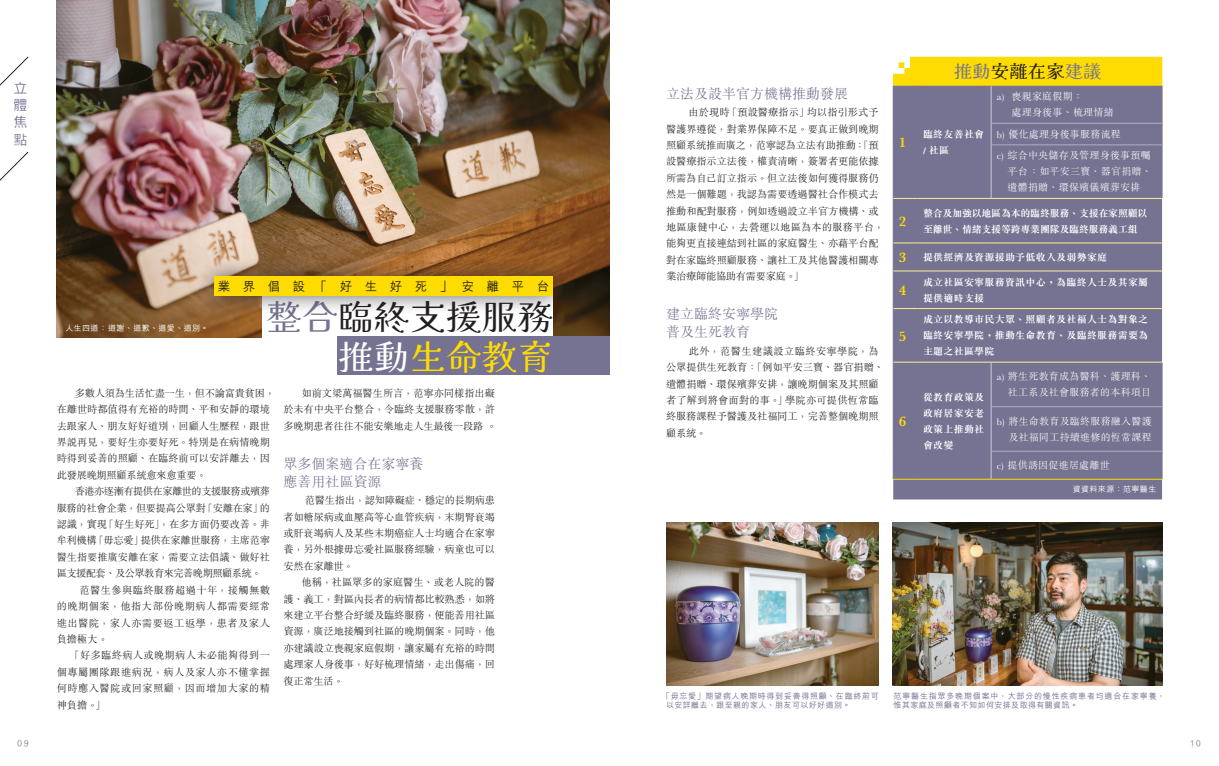
<style>
.page{position:relative;width:1219px;height:766px;background:#fff}
.page>*{position:absolute;margin:0;border:0;box-sizing:border-box;transform-origin:0 0}
.t1{font:35px/40px "Kaisei Haruno Umi";letter-spacing:.025em;color:#231f20;text-align:right}
.t2{font:18px "Kaisei Haruno Umi";letter-spacing:.025em;color:#757391}
.t3{font:300 14px/18px "M Sung HK";color:#757391}
.t4{font:800 14px "M Sung HK";color:#ffdc01}
.t5{font:300 14px/17.5px "Han Wang Hei";color:#757391;text-align:justify}
.t6{font:500 12.5px "M Hei HK";letter-spacing:1em;color:#231f20}
.t7{font:300 10.2px/16.4px "M Sung HK";letter-spacing:-.01em;color:#231f20}
.t8{font:300 10.2px "M Sung HK";letter-spacing:.045em;color:#231f20}
.t9{font:300 10.2px "M Sung HK";letter-spacing:-.03em;color:#231f20}
.t10{font:300 10.2px "M Sung HK";letter-spacing:-.05em;color:#231f20}
.t11{font:300 10.2px "M Sung HK";letter-spacing:.05em;color:#231f20}
.t12{font:300 10.2px "M Sung HK";letter-spacing:.03em;color:#231f20}
.t13{font:300 10.2px "M Sung HK";letter-spacing:.035em;color:#231f20}
.t14{font:300 10px/16px "M Sung HK";letter-spacing:.025em;color:#fff}
.t15{font:700 10px/16px "M Sung HK";letter-spacing:.025em;color:#fff}
.t16{font:700 10px/16px "M Sung HK";letter-spacing:-.025em;color:#fff}
.t17{font:500 8px/9.6px "M Hei HK";letter-spacing:.09em;color:#757391}
.t18{font:500 8px "M Hei HK";letter-spacing:.05em;color:#fff}
.t19{font:300 8px "Han Wang Hei";color:#757391}
.s1{color:#757391}
.s2{color:#fff}
.s3{color:#ffdc01}
.s4{color:#231f20}
.s5{font-weight:800;font-size:14px;color:#ffdc01}
</style>
<div class="page">
<img style="left:57px;top:0;width:552px;height:337px">
<div style="left:263px;top:296px;width:290px;height:41px;background:#fff"></div>
<div style="left:337px;top:336px;width:272px;height:38px;background:#757391"></div>
<div style="left:195px;top:256px;width:377px;height:60px;background:#231f20;opacity:.7"></div>
<div style="left:214px;top:276px;width:339px;height:20px;background:#ffdc01"></div>
<svg style="left:0;top:56px;width:29px;height:30px"></svg>
<svg style="left:0;top:151px;width:29px;height:30px"></svg>
<div style="left:893px;top:145px;width:269px;height:354px;background:#757391"></div>
<hr style="left:893px;top:145px;width:1px;height:53px;background:#757391">
<hr style="left:917px;top:145px;width:1px;height:53px;background:#757391">
<hr style="left:1162px;top:145px;width:1px;height:53px;background:#757391">
<hr style="left:893px;top:198px;width:1px;height:45px;background:#757391">
<hr style="left:917px;top:199px;width:1px;height:44px;background:#757391">
<hr style="left:893px;top:271px;width:1px;height:37px;background:#757391">
<hr style="left:917px;top:271px;width:1px;height:37px;background:#757391">
<hr style="left:893px;top:308px;width:1px;height:54px;background:#757391">
<hr style="left:917px;top:309px;width:1px;height:53px;background:#757391">
<hr style="left:893px;top:362px;width:1px;height:44px;background:#757391">
<hr style="left:917px;top:362px;width:1px;height:44px;background:#757391">
<hr style="left:893px;top:406px;width:1px;height:45px;background:#757391">
<hr style="left:917px;top:406px;width:1px;height:45px;background:#757391">
<hr style="left:1162px;top:362px;width:1px;height:44px;background:#757391">
<hr style="left:1162px;top:406px;width:1px;height:45px;background:#757391">
<svg style="left:1162px;top:451px;width:1px;height:28px"></svg>
<hr style="left:991px;top:145px;width:171px;height:1px;background:#b0aec3">
<hr style="left:991px;top:406px;width:171px;height:1px;background:#b0aec3">
<hr style="left:991px;top:451px;width:171px;height:1px;background:#b0aec3">
<svg style="left:893px;top:57px;width:270px;height:88px;background:#a29665"></svg>
<hr style="left:991px;top:145px;width:1px;height:53px;background:#cac9d7">
<hr style="left:991px;top:362px;width:1px;height:44px;background:#cac9d7">
<hr style="left:991px;top:406px;width:1px;height:45px;background:#cac9d7">
<svg style="left:991px;top:452px;width:1px;height:27px"></svg>
<svg style="left:893px;top:198px;width:24px;height:1px"></svg>
<hr style="left:917px;top:198px;width:74px;height:1px;background:#ffec96">
<hr style="left:991px;top:198px;width:171px;height:1px;background:#ffec96">
<hr style="left:917px;top:243px;width:74px;height:1px;background:#ffec96">
<hr style="left:991px;top:243px;width:171px;height:1px;background:#ffec96">
<svg style="left:893px;top:243px;width:25px;height:29px"></svg>
<hr style="left:917px;top:271px;width:74px;height:1px;background:#ffec96">
<hr style="left:991px;top:271px;width:171px;height:1px;background:#ffec96">
<svg style="left:893px;top:308px;width:24px;height:1px"></svg>
<hr style="left:917px;top:308px;width:74px;height:1px;background:#ffec96">
<hr style="left:991px;top:308px;width:171px;height:1px;background:#ffec96">
<svg style="left:893px;top:362px;width:24px;height:1px"></svg>
<hr style="left:917px;top:362px;width:74px;height:1px;background:#ffec96">
<hr style="left:991px;top:362px;width:171px;height:1px;background:#ffec96">
<svg style="left:893px;top:451px;width:25px;height:29px"></svg>
<hr style="left:917px;top:479px;width:74px;height:1px;background:#ffdc01">
<hr style="left:991px;top:479px;width:171px;height:1px;background:#ffdc01">
<img style="left:893px;top:522px;width:269px;height:163px">
<img style="left:666px;top:522px;width:213px;height:163px">
<h3 class="t5" style="left:13px;top:79px;width:15px">立體焦點</h3>
<p class="t18" style="left:65px;top:322px;width:145px">人生四道：道謝、道歉、道愛、道別。</p>
<p class="t6" style="left:218px;top:277px;width:333px">業界倡設「好生好死」安離平台</p>
<h1 class="t1" style="left:267px;top:297px;width:288px"><span class="s1">整合</span>臨終支援服務<span class="s2">推動</span><span class="s3">生命教育</span></h1>
<p class="t7" style="left:57px;top:384px;width:220px;text-indent:18px">多數人須為生活忙盡一生，但不論富貴貧困，在離世時都值得有充裕的時間、平和安靜的環境去跟家人、朋友好好道別，回顧人生歷程，跟世界說再見，要好生亦要好死。特別是在病情晚期時得到妥善的照顧、在臨終前可以安詳離去，因此發展晚期照顧系統愈來愈重要。</p>
<p class="t10" style="left:75px;top:484px;width:197px">香港亦逐漸有提供在家離世的支援服務或殯葬</p>
<p class="t9" style="left:57px;top:500px;width:215px">服務的社會企業，但要提高公眾對「安離在家」的</p>
<p class="t7" style="left:57px;top:515px;width:215px">認識，實現「好生好死」，在多方面仍要改善。非</p>
<p class="t9" style="left:57px;top:533px;width:215px">牟利機構「毋忘愛」提供在家離世服務，主席范寧</p>
<p class="t7" style="left:57px;top:548px;width:215px">醫生指要推廣安離在家，需要立法倡議、做好社</p>
<p class="t10" style="left:57px;top:566px;width:206px">區支援配套、及公眾教育來完善晚期照顧系統。</p>
<p class="t13" style="left:80px;top:582px;width:192px">范醫生參與臨終服務超過十年，接觸無數</p>
<p class="t8" style="left:57px;top:599px;width:215px">的晚期個案，他指大部份晚期病人都需要經常</p>
<p class="t11" style="left:57px;top:615px;width:215px">進出醫院，家人亦需要返工返學，患者及家人</p>
<p class="t7" style="left:57px;top:630px;width:53px">負擔極大。</p>
<p class="t12" style="left:70px;top:648px;width:202px">「好多臨終病人或晚期病人未必能夠得到一</p>
<p class="t8" style="left:57px;top:664px;width:215px">個專屬團隊跟進病況，病人及家人亦不懂掌握</p>
<p class="t8" style="left:57px;top:681px;width:215px">何時應入醫院或回家照顧，因而增加大家的精</p>
<p class="t7" style="left:57px;top:695px;width:50px">神負擔。」</p>
<p class="t7" style="left:283px;top:384px;width:215px;text-indent:18px">如前文梁萬福醫生所言，范寧亦同樣指出礙於未有中央平台整合，令臨終支援服務零散，許多晚期患者往往不能安樂地走人生最後一段路 。</p>
<h3 class="t3" style="left:283px;top:453px;width:141px">眾多個案適合在家寧養應善用社區資源</h3>
<p class="t7" style="left:283px;top:491px;width:213px;text-align:justify;text-indent:21px">范醫生指出，認知障礙症、穩定的長期病患者如糖尿病或血壓高等心血管疾病，末期腎衰竭或肝衰竭病人及某些末期癌症人士均適合在家寧養，另外根據毋忘愛社區服務經驗，病童也可以安然在家離世。</p>
<p class="t7" style="left:283px;top:573px;width:213px;text-align:justify;text-indent:18px">他稱，社區眾多的家庭醫生、或老人院的醫護、義工，對區內長者的病情都比較熟悉，如將來建立平台整合紓緩及臨終服務，便能善用社區資源，廣泛地接觸到社區的晚期個案。同時，他亦建議設立喪親家庭假期，讓家屬有充裕的時間處理家人身後事，好好梳理情緒，走出傷痛，回復正常生活。</p>
<h3 class="t3" style="left:666px;top:84px;width:183px">立法及設半官方機構推動發展</h3>
<p class="t7" style="left:666px;top:104px;width:219px;text-indent:23px">由於現時「預設醫療指示」均以指引形式予醫護界遵從，對業界保障不足。要真正做到晚期照顧系統推而廣之，范寧認為立法有助推動：「預設醫療指示立法後，權責清晰，簽署者更能依據所需為自己訂立指示。但立法後如何獲得服務仍然是一個難題，我認為需要透過醫社合作模式去推動和配對服務，例如透過設立半官方機構、或地區康健中心，去營運以地區為本的服務平台，能夠更直接連結到社區的家庭醫生、亦藉平台配對在家臨終照顧服務、讓社工及其他醫護相關專業治療師能協助有需要家庭。」</p>
<h3 class="t3" style="left:666px;top:304px;width:113px">建立臨終安寧學院普及生死教育</h3>
<p class="t7" style="left:666px;top:342px;width:219px;text-indent:23px">此外，范醫生建議設立臨終安寧學院，為公眾提供生死教育：「例如平安三寶、器官捐贈、遺體捐贈、環保殯葬安排，讓晚期個案及其照顧者了解到將會面對的事。」學院亦可提供恆常臨終服務課程予醫護及社福同工，完善整個晚期照顧系統。</p>
<h2 class="t2" style="left:954px;top:61px;width:149px">推動<span class="s4">安離在家</span>建議</h2>
<h3 class="t4" style="left:899px;top:135px;width:9px">1</h3>
<p class="t15" style="left:923px;top:126px;width:63px">臨終友善社會/ 社區</p>
<p class="t14" style="left:1011px;top:88px;width:104px;text-indent:-15px">a) 喪親家庭假期：<br>處理身後事、梳理情緒</p>
<p class="t14" style="left:997px;top:123px;width:156px;line-height:21.5px">b) 優化處理身後事服務流程<br>c) 綜合中央儲存及管理身後事預囑</p>
<p class="t14" style="left:1007px;top:163px;width:146px">平台 ：如平安三寶、器官捐贈、遺體捐贈、環保殯儀殯葬安排</p>
<h3 class="t4" style="left:899px;top:214px;width:9px">2</h3>
<p class="t16" style="left:923px;top:205px;width:226px">整合及加強以地區為本的臨終服務、支援在家照顧以至離世、情緒支援等跨專業團隊及臨終服務義工組</p>
<p class="t15" style="left:899px;top:249px;width:210px"><span class="s5">3</span> 提供經濟及資源援助予低收入及弱勢家庭</p>
<h3 class="t4" style="left:899px;top:283px;width:9px">4</h3>
<p class="t15" style="left:923px;top:274px;width:227px">成立社區安寧服務資訊中心，為臨終人士及其家屬提供適時支援</p>
<h3 class="t4" style="left:899px;top:328px;width:9px">5</h3>
<p class="t15" style="left:923px;top:311px;width:227px;text-align:justify">成立以教導市民大眾、照顧者及社福人士為對象之臨終安寧學院，推動生命教育、及臨終服務需要為主題之社區學院</p>
<h3 class="t4" style="left:899px;top:414px;width:9px">6</h3>
<p class="t15" style="left:923px;top:388px;width:63px;text-align:justify">從教育政策及政府居家安老政策上推動社會改變</p>
<p class="t14" style="left:997px;top:368px;width:156px;text-align:right">a) 將生死教育成為醫科、護理科、社工系及社會服務者的本科項目</p>
<p class="t14" style="left:997px;top:412px;width:156px;text-align:right">b) 將生命教育及臨終服務融入醫護及社福同工持續進修的恆常課程</p>
<p class="t14" style="left:997px;top:456px;width:114px">c) 提供誘因促進居處離世</p>
<p class="t18" style="left:1073px;top:483px;width:85px">資資料來源：范寧醫生</p>
<p class="t17" style="left:666px;top:690px;width:214px;text-indent:-4px">「毋忘愛」期望病人晚期時得到妥善得照顧、在臨終前可以安詳離去，跟至親的家人、朋友可以好好道別。</p>
<p class="t17" style="left:894px;top:690px;width:273px">范寧醫生指眾多晚期個案中，大部分的慢性疾病患者均適合在家寧養，惟其家庭及照顧者不知如何安排及取得有關資訊。</p>
<p class="t19" style="left:17px;top:739px;width:13px">09</p>
<p class="t19" style="left:1191px;top:739px;width:11px">10</p>
</div>
